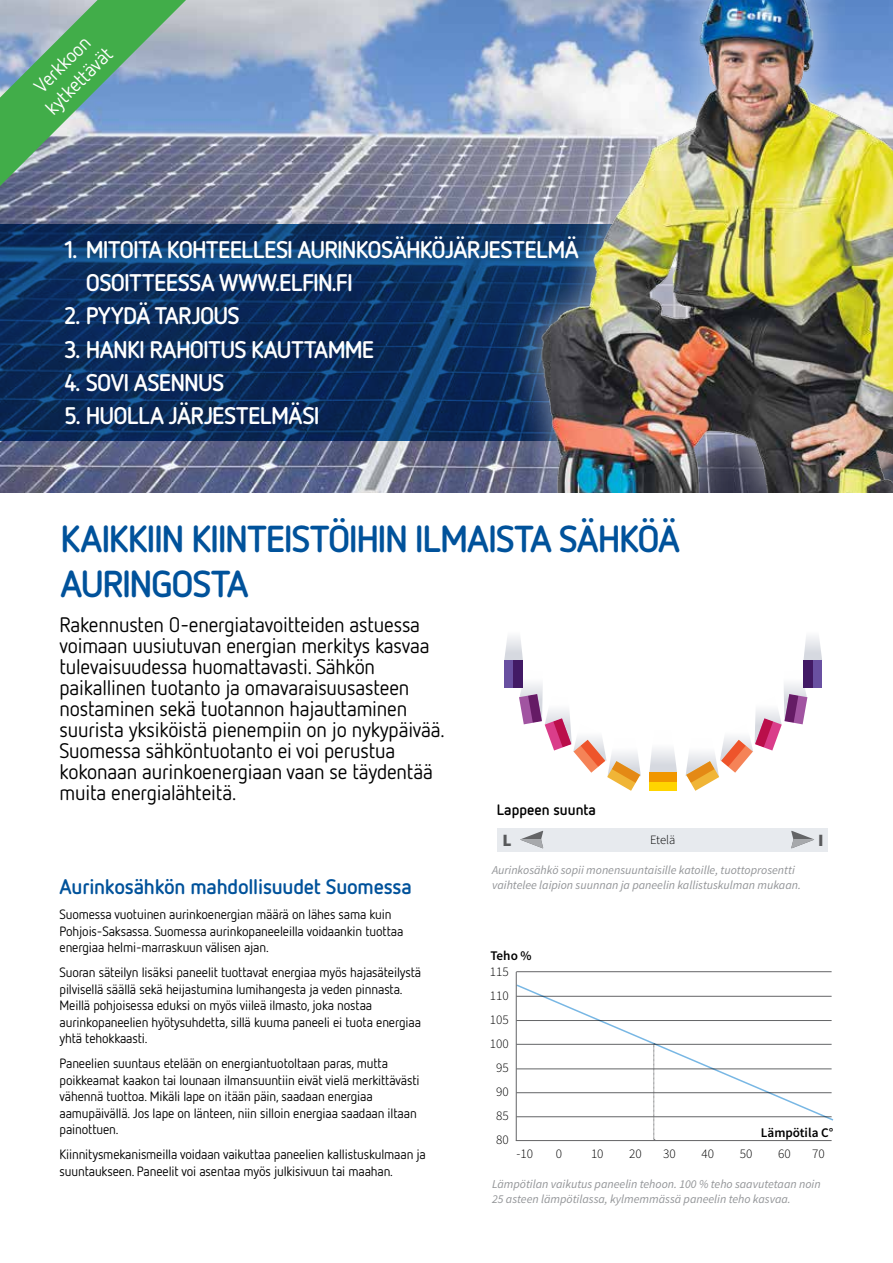
<style>
.page{position:relative;width:893px;height:1263px;background:#fff}
.page>*{position:absolute;margin:0;border:0;box-sizing:border-box;transform-origin:0 0}
.t1{font:700 37.5px "Netto OT";color:#00529b}
.t2{font:700 24px "Netto OT";letter-spacing:-.02em;color:#fff}
.t3{font:21px/21px "Netto OT";letter-spacing:-.01em;color:#000}
.t4{font:700 21px "Netto OT";letter-spacing:-.01em;color:#00529b}
.t5{font:19.5px/23.4px "Netto OT";color:#fff;text-align:center}
.t6{font:900 17.25px "Source Sans Pro";color:#58595b}
.t7{font:700 15px "Netto OT";color:#000}
.t8{font:13.5px/16.5px "Netto OT";letter-spacing:-.01em;color:#000}
.t9{font:300 13.2px/24px "Source Sans Pro";color:#000;text-align:center}
.t10{font:600 13.2px "Source Sans Pro";color:#000}
.t11{font:600 12.6px "Source Sans Pro";color:#000}
.t12{font:300 12.6px "Source Sans Pro";letter-spacing:-.005em;color:#000}
.t13{font:italic 12px/15px "Source Sans Pro";color:#939598}
.s1{font-family:"Netto OT";font-weight:700;font-size:15px}
</style>
<div class="page">
<img style="left:0;top:0;width:448px;height:493px">
<svg style="left:0;top:224px;width:448px;height:217px;background:#0b3060"></svg>
<img style="left:448px;top:0;width:445px;height:493px">
<svg style="left:0;top:0;width:186px;height:186px;background:#70a190"></svg>
<hr style="left:516px;top:972px;width:1px;height:169px;background:#636466">
<hr style="left:516px;top:1140px;width:316px;height:1px;background:#636466">
<hr style="left:516px;top:971px;width:316px;height:1px;background:#636466">
<svg style="left:515px;top:983px;width:319px;height:157px"></svg>
<svg style="left:504px;top:636px;width:19px;height:24px"></svg>
<svg style="left:649px;top:748px;width:28px;height:24px"></svg>
<svg style="left:803px;top:636px;width:19px;height:24px"></svg>
<svg style="left:685px;top:669px;width:122px;height:122px"></svg>
<div style="left:804px;top:660px;width:18px;height:27px;background:#6950a1"></div>
<div style="left:804px;top:660px;width:9px;height:27px;background:#421a65"></div>
<div style="left:649px;top:772px;width:28px;height:19px;background:#ffd400"></div>
<div style="left:649px;top:772px;width:28px;height:10px;background:#f09600"></div>
<svg style="left:519px;top:683px;width:122px;height:108px"></svg>
<div style="left:504px;top:660px;width:19px;height:27px;background:#6950a1"></div>
<div style="left:513px;top:660px;width:10px;height:27px;background:#421a65"></div>
<div style="left:497px;top:828px;width:331px;height:23px;background:#e7eaee"></div>
<svg style="left:791px;top:830px;width:22px;height:9px"></svg>
<svg style="left:791px;top:839px;width:23px;height:9px"></svg>
<svg style="left:521px;top:830px;width:22px;height:9px"></svg>
<svg style="left:520px;top:839px;width:23px;height:9px"></svg>
<h3 class="t5" style="left:24px;top:86px;width:90px;rotate:-45deg">Verkkoon kytkettävät</h3>
<h2 class="t2" style="left:64px;top:235px;width:24px">1. MITOITA</h2>
<h2 class="t2" style="left:167px;top:235px;width:14px">KOHT</h2>
<h2 class="t2" style="left:218px;top:235px;width:93px">EELLESI AURINKOSÄHKÖ</h2>
<h2 class="t2" style="left:445px;top:235px;width:133px">JÄRJESTELMÄ</h2>
<h2 class="t2" style="left:65px;top:268px;width:14px">OSOITT</h2>
<h2 class="t2" style="left:154px;top:268px;width:197px">EESSA WWW.ELFIN.FI</h2>
<h2 class="t2" style="left:65px;top:301px;width:150px">2. PYYDÄ TARJOUS</h2>
<h2 class="t2" style="left:65px;top:334px;width:48px">3. HANKI</h2>
<h2 class="t2" style="left:149px;top:334px;width:13px">RAHOITUS</h2>
<h2 class="t2" style="left:251px;top:334px;width:14px">KAUTTA</h2>
<h2 class="t2" style="left:328px;top:334px;width:48px">MME</h2>
<h2 class="t2" style="left:64px;top:367px;width:120px">4. SOVI ASENNUS</h2>
<h2 class="t2" style="left:65px;top:400px;width:235px">5. HUOLLA JÄRJESTELMÄSI</h2>
<h1 class="t1" style="left:61px;top:515px;width:16px">KAIKKIIN</h1>
<h1 class="t1" style="left:191px;top:515px;width:16px">KIINT</h1>
<h1 class="t1" style="left:266px;top:515px;width:34px">EISTÖIHIN</h1>
<h1 class="t1" style="left:415px;top:515px;width:71px">ILMAISTA</h1>
<h1 class="t1" style="left:559px;top:515px;width:21px">SÄHKÖÄ</h1>
<h1 class="t1" style="left:60px;top:560px;width:20px">AURINGOSTA</h1>
<p class="t3" style="left:60px;top:614px;width:387px">Rakennusten 0-energiatavoitteiden astuessa voimaan uusiutuvan energian merkitys kasvaa tulevaisuudessa huomattavasti. Sähkön paikallinen tuotanto ja omavaraisuusasteen nostaminen sekä tuotannon hajauttaminen suurista yksiköistä pienempiin on jo nykypäivää.<br>Suomessa sähköntuotanto ei voi perustua kokonaan aurinkoenergiaan vaan se täydentää muita energialähteitä.</p>
<h3 class="t4" style="left:60px;top:874px;width:354px">AURINKOSÄHKÖN MAHDOLLISUUDET SUOMESSA</h3>
<p class="t8" style="left:60px;top:906px;width:345px">Suomessa vuotuinen aurinkoenergian määrä on lähes sama kuin<br>Pohjois-Saksassa. Suomessa aurinkopaneeleilla voidaankin tuottaa energiaa helmi-marraskuun välisen ajan.</p>
<p class="t8" style="left:60px;top:964px;width:363px">Suoran säteilyn lisäksi paneelit tuottavat energiaa myös hajasäteilystä pilvisellä säällä sekä heijastumina lumihangesta ja veden pinnasta.<br>Meillä pohjoisessa eduksi on myös viileä ilmasto, joka nostaa aurinkopaneelien hyötysuhdetta, sillä kuuma paneeli ei tuota energiaa yhtä tehokkaasti.</p>
<p class="t8" style="left:60px;top:1055px;width:362px">Paneelien suuntaus etelään on energiantuotoltaan paras, mutta poikkeamat kaakon tai lounaan ilmansuuntiin eivät vielä merkittävästi vähennä tuottoa. Mikäli lape on itään päin, saadaan energiaa aamupäivällä. Jos lape on länteen, niin silloin energiaa saadaan iltaan painottuen.</p>
<p class="t8" style="left:60px;top:1146px;width:368px">Kiinnitysmekanismeilla voidaan vaikuttaa paneelien kallistuskulmaan ja suuntaukseen. Paneelit voi asentaa myös julkisivuun tai maahan.</p>
<p class="t11" style="left:497px;top:803px;width:83px"><span class="s1">L</span>Laipion suunta</p>
<p class="t7" style="left:504px;top:801px;width:93px">APPEEN SUUNTA</p>
<p class="t6" style="left:502px;top:828px;width:11px">L</p>
<p class="t12" style="left:650px;top:832px;width:27px">Etelä</p>
<p class="t6" style="left:818px;top:828px;width:7px">I</p>
<p class="t13" style="left:492px;top:862px;width:310px">Aurinkosähkö sopii monensuuntaisille katoille, tuottoprosentti vaihtelee laipion suunnan ja paneelin kallistuskulman mukaan.</p>
<p class="t10" style="left:490px;top:947px;width:43px">Teho %</p>
<p class="t9" style="left:490px;top:960px;width:20px">115<br>110<br>105<br>100<br>95<br>90<br>85<br>80</p>
<p class="t10" style="left:761px;top:1123px;width:74px">Lämpötila C°</p>
<p class="t9" style="left:516px;top:1141px;width:18px">-10</p>
<p class="t9" style="left:556px;top:1141px;width:8px">0</p>
<p class="t9" style="left:591px;top:1141px;width:14px">10</p>
<p class="t9" style="left:629px;top:1141px;width:14px">20</p>
<p class="t9" style="left:663px;top:1141px;width:14px">30</p>
<p class="t9" style="left:701px;top:1141px;width:14px">40</p>
<p class="t9" style="left:740px;top:1141px;width:14px">50</p>
<p class="t9" style="left:778px;top:1141px;width:14px">60</p>
<p class="t9" style="left:812px;top:1141px;width:14px">70</p>
<p class="t13" style="left:492px;top:1177px;width:330px">Lämpötilan vaikutus paneelin tehoon. 100 % teho saavutetaan noin<br>25 asteen lämpötilassa, kylmemmässä paneelin teho kasvaa.</p>
</div>
